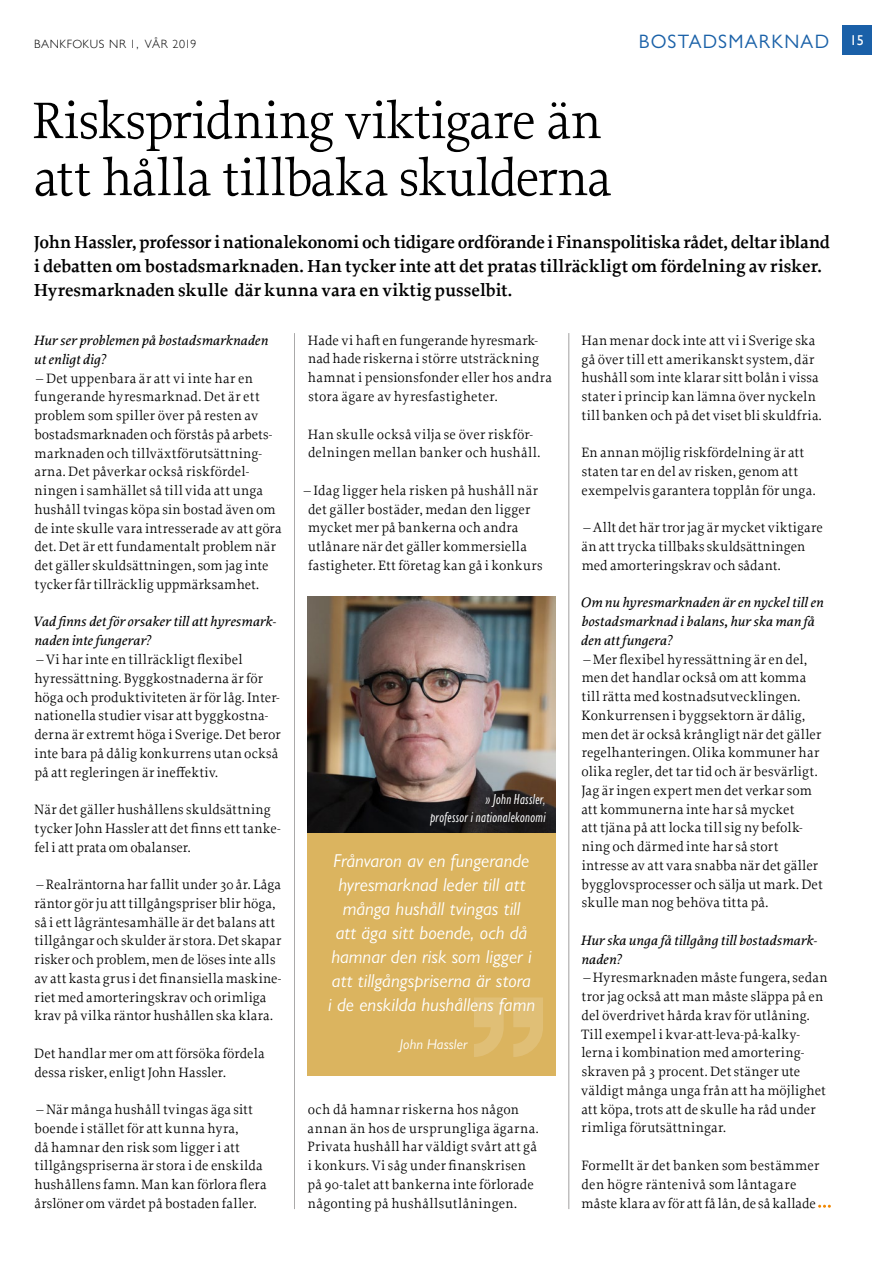
<style>
.page{position:relative;width:893px;height:1263px;background:#fff}
.page>*{position:absolute;margin:0;border:0;box-sizing:border-box;transform-origin:0 0}
.t1{font:54px/57px "Proforma";letter-spacing:-.02em;color:#000}
.t2{font:19.5px "Gill Sans Nova";letter-spacing:.06em;color:#1a61a8}
.t3{font:italic 18.75px/24px "Gill Sans Nova";color:#fff;text-align:center}
.t4{font:600 18.3px/24px "Proforma";letter-spacing:-.005em;color:#000}
.t5{font:italic condensed 15px/18px "Gill Sans Nova";letter-spacing:.025em;color:#fff;text-align:right}
.t6{font:14.25px/18.8px "Proforma";letter-spacing:.01em;color:#000}
.t7{font:italic 500 14.25px/18.8px "Proforma";letter-spacing:.01em;color:#000}
.t8{font:italic 14.25px "Gill Sans Nova";letter-spacing:.01em;color:#fff}
.t9{font:300 12px "Gill Sans";letter-spacing:.055em;color:#000}
.s1{font-family:"Gill Sans";font-size:14.25px;color:#fff}
</style>
<div class="page">
<div style="left:842px;top:26px;width:30px;height:29px;background:#1a60a8"></div>
<div style="left:308px;top:833px;width:248px;height:243px;background:#dbb45f"></div>
<svg style="left:474px;top:997px;width:30px;height:60px"></svg>
<svg style="left:513px;top:997px;width:30px;height:60px"></svg>
<hr style="left:294px;top:333px;width:1px;height:876px;background:#818080">
<hr style="left:569px;top:333px;width:1px;height:876px;background:#818080">
<img style="left:308px;top:596px;width:248px;height:237px">
<svg style="left:818px;top:1205px;width:13px;height:3px"></svg>
<p class="t9" style="left:34px;top:34px;width:164px">BANKFOKUS NR 1, VÅR 2019</p>
<h2 class="t2" style="left:639px;top:29px;width:227px">BOSTADSMARKNAD <span class="s1">15</span></h2>
<h1 class="t1" style="left:32px;top:91px;width:581px">Riskspridning viktigare än att hålla tillbaka skulderna</h1>
<p class="t4" style="left:34px;top:230px;width:798px">John Hassler, professor i nationalekonomi och tidigare ordförande i Finanspolitiska rådet, deltar ibland i debatten om bostadsmarknaden. Han tycker inte att det pratas tillräckligt om fördelning av risker.<br>Hyresmarknaden skulle där kunna vara en viktig pusselbit.</p>
<p class="t6" style="left:308px;top:330px;width:246px">Hade vi haft en fungerande hyresmark&shy;nad hade riskerna i större utsträckning hamnat i pensionsfonder eller hos andra stora ägare av hyresfastigheter.</p>
<p class="t6" style="left:308px;top:424px;width:234px">Han skulle också vilja se över riskför&shy;delningen mellan banker och hushåll.</p>
<p class="t6" style="left:304px;top:480px;width:240px">– Idag ligger hela risken på hushåll när det gäller bostäder, medan den ligger mycket mer på bankerna och andra utlånare när det gäller kommersiella fastigheter. Ett företag kan gå i konkurs</p>
<p class="t6" style="left:581px;top:331px;width:242px">Han menar dock inte att vi i Sverige ska gå över till ett amerikanskt system, där hushåll som inte klarar sitt bolån i vissa stater i princip kan lämna över nyckeln till banken och på det viset bli skuldfria.</p>
<p class="t6" style="left:581px;top:443px;width:236px">En annan möjlig riskfördelning är att staten tar en del av risken, genom att exempelvis garantera topplån för unga.</p>
<p class="t6" style="left:581px;top:518px;width:243px">– Allt det här tror jag är mycket viktigare än att trycka tillbaks skuldsättningen med amorteringskrav och sådant.</p>
<p class="t7" style="left:580px;top:593px;width:244px">Om nu hyresmarknaden är en nyckel till en bostadsmarknad i balans, hur ska man få den att fungera?</p>
<p class="t6" style="left:581px;top:649px;width:243px">– Mer flexibel hyressättning är en del, men det handlar också om att komma till rätta med kostnadsutvecklingen.<br>Konkurrensen i byggsektorn är dålig, men det är också krångligt när det gäller regelhanteringen. Olika kommuner har olika regler, det tar tid och är besvärligt.<br>Jag är ingen expert men det verkar som att kommunerna inte har så mycket<br>att tjäna på att locka till sig ny befolk&shy;ning och därmed inte har så stort intresse av att vara snabba när det gäller bygglovsprocesser och sälja ut mark. Det skulle man nog behöva titta på.</p>
<p class="t7" style="left:580px;top:930px;width:238px">Hur ska unga få tillgång till bostadsmark&shy;naden?</p>
<p class="t6" style="left:581px;top:968px;width:248px">– Hyresmarknaden måste fungera, sedan tror jag också att man måste släppa på en del överdrivet hårda krav för utlåning.<br>Till exempel i kvar-att-leva-på-kalky&shy;lerna i kombination med amortering&shy;skraven på 3 procent. Det stänger ute väldigt många unga från att ha möjlighet att köpa, trots att de skulle ha råd under rimliga förutsättningar.</p>
<p class="t6" style="left:581px;top:1156px;width:239px">Formellt är det banken som bestämmer den högre räntenivå som låntagare måste klara av för att få lån, de så kallade</p>
<p class="t7" style="left:33px;top:331px;width:236px">Hur ser problemen på bostadsmarknaden ut enligt dig?</p>
<p class="t6" style="left:34px;top:368px;width:249px">– Det uppenbara är att vi inte har en fungerande hyresmarknad. Det är ett problem som spiller över på resten av bostadsmarknaden och förstås på arbets&shy;marknaden och tillväxtförutsättning-- arna. Det påverkar också riskfördel&shy;ningen i samhället så till vida att unga hushåll tvingas köpa sin bostad även om de inte skulle vara intresserade av att göra det. Det är ett fundamentalt problem när det gäller skuldsättningen, som jag inte tycker får tillräcklig uppmärksamhet.</p>
<p class="t7" style="left:33px;top:612px;width:245px">Vad finns det för orsaker till att hyresmark&shy;naden inte fungerar?</p>
<p class="t6" style="left:34px;top:650px;width:248px">– Vi har inte en tillräckligt flexibel hyressättning. Byggkostnaderna är för höga och produktiviteten är för låg. Inter&shy;nationella studier visar att byggkostna&shy;derna är extremt höga i Sverige. Det beror inte bara på dålig konkurrens utan också på att regleringen är ineffektiv.</p>
<p class="t6" style="left:34px;top:800px;width:248px">När det gäller hushållens skuldsättning tycker John Hassler att det finns ett tanke&shy;fel i att prata om obalanser.</p>
<p class="t6" style="left:34px;top:875px;width:249px">– Realräntorna har fallit under 30 år. Låga räntor gör ju att tillgångspriser blir höga, så i ett lågräntesamhälle är det balans att tillgångar och skulder är stora. Det skapar risker och problem, men de löses inte alls av att kasta grus i det finansiella maskine&shy;riet med amorteringskrav och orimliga krav på vilka räntor hushållen ska klara.</p>
<p class="t6" style="left:34px;top:1044px;width:232px">Det handlar mer om att försöka fördela dessa risker, enligt John Hassler.</p>
<p class="t6" style="left:34px;top:1100px;width:234px">– När många hushåll tvingas äga sitt boende i stället för att kunna hyra,<br>då hamnar den risk som ligger i att tillgångspriserna är stora i de enskilda hushållens famn. Man kan förlora flera årslöner om värdet på bostaden faller.</p>
<p class="t5" style="left:430px;top:790px;width:117px">» John Hassler,<br>professor i nationalekonomi</p>
<h3 class="t3" style="left:328px;top:848px;width:209px">Frånvaron av en fungerande hyresmarknad leder till att många hushåll tvingas till<br>att äga sitt boende, och då hamnar den risk som ligger i att tillgångspriserna är stora i de enskilda hushållens famn</h3>
<p class="t8" style="left:400px;top:1036px;width:69px">John Hassler</p>
<p class="t6" style="left:308px;top:1099px;width:233px">och då hamnar riskerna hos någon annan än hos de ursprungliga ägarna.<br>Privata hushåll har väldigt svårt att gå i konkurs. Vi såg under finanskrisen på 90-talet att bankerna inte förlorade någonting på hushållsutlåningen.</p>
</div>
